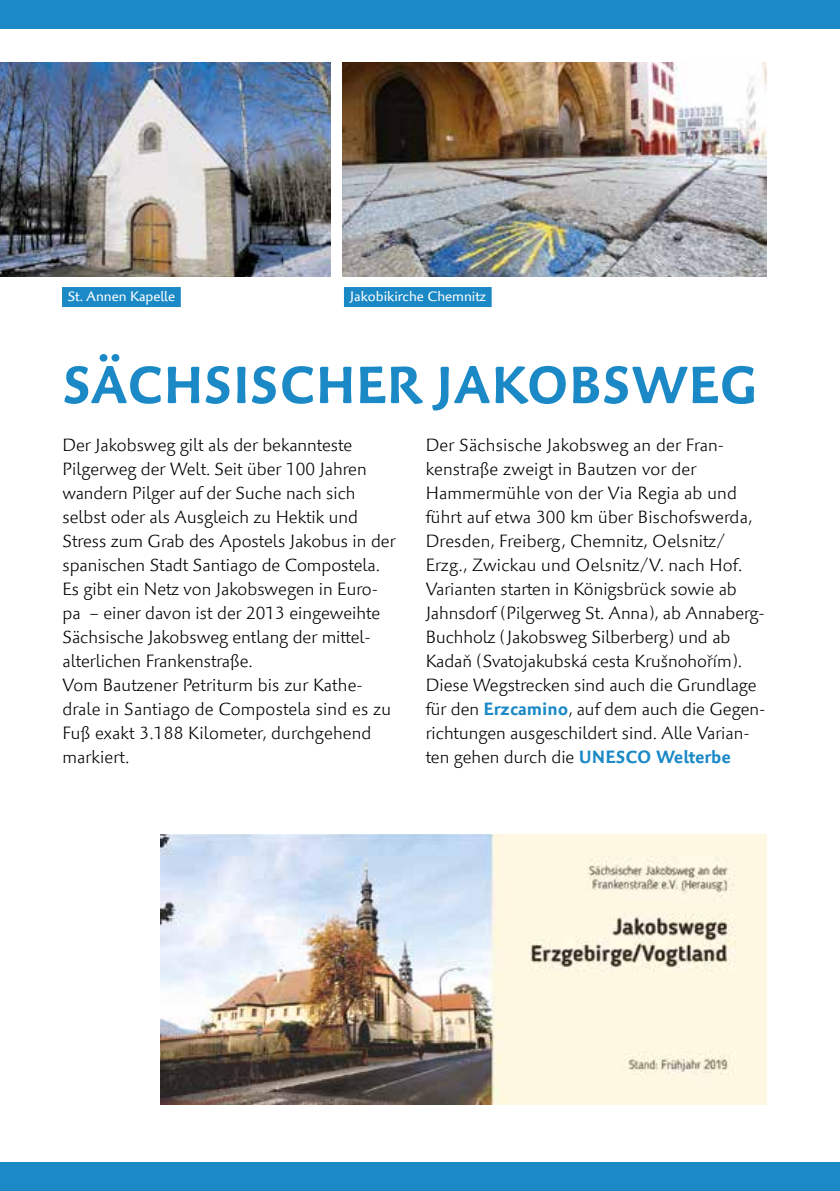
<style>
.page{position:relative;width:840px;height:1191px;background:#fff}
.page>*{position:absolute;margin:0;border:0;box-sizing:border-box;transform-origin:0 0}
.t1{font:700 53.6px "Palatino Sans Com";color:#1b89c6}
.t2{font:300 18px/24px "Palatino Sans Com";color:#000}
.t3{font:14px "Palatino Sans Com";color:#fff}
.s1{font-weight:700;color:#1b89c6}
</style>
<div class="page">
<img style="left:342px;top:62px;width:423px;height:214px">
<div style="left:0;top:0;width:839px;height:28px;background:#1b89c6"></div>
<div style="left:0;top:1162px;width:839px;height:29px;background:#1b89c6"></div>
<img style="left:0;top:62px;width:330px;height:214px">
<img style="left:160px;top:834px;width:605px;height:271px">
<div style="left:344px;top:287px;width:147px;height:20px;background:#1b89c6"></div>
<div style="left:62px;top:287px;width:119px;height:20px;background:#1b89c6"></div>
<p class="t3" style="left:68px;top:288px;width:109px">St. Annen Kapelle</p>
<p class="t3" style="left:349px;top:288px;width:138px">Jakobikirche Chemnitz</p>
<h1 class="t1" style="left:62px;top:351px;width:696px">SÄCHSISCHER JAKOBSWEG</h1>
<p class="t2" style="left:425px;top:432px;width:341px">Der Sächsische Jakobsweg an der Fran&shy;kenstraße zweigt in Bautzen vor der Hammermühle von der Via Regia ab und führt auf etwa 300 km über Bischofswerda, Dresden, Freiberg, Chemnitz, Oelsnitz/ Erzg., Zwickau und Oelsnitz/V. nach Hof.<br>Varianten starten in Königsbrück sowie ab Jahnsdorf (Pilgerweg St. Anna), ab Annaberg-Buchholz (Jakobsweg Silberberg) und ab Kadaň (Svatojakubská cesta Krušnohořím).<br>Diese Wegstrecken sind auch die Grundlage für den <span class="s1">Erzcamino</span>, auf dem auch die Gegen&shy;richtungen ausgeschildert sind. Alle Varian&shy;ten gehen durch die <span class="s1">UNESCO Welterbe</span></p>
<p class="t2" style="left:62px;top:432px;width:334px">Der Jakobsweg gilt als der bekannteste Pilger weg der Welt. Seit über 100 Jahren wandern Pilger auf der Suche nach sich selbst oder als Ausgleich zu Hektik und Stress zum Grab des Apostels Jakobus in der spanischen Stadt Santiago de Compostela.<br>Es gibt ein Netz von Jakobswegen in Euro&shy;pa – einer davon ist der 2013 eingeweihte Sächsische Jakobsweg entlang der mittel&shy;alterlichen Frankenstraße.<br>Vom Bautzener Petriturm bis zur Kathe&shy;drale in Santiago de Compostela sind es zu Fuß exakt 3.188 Kilometer, durchgehend markiert.</p>
</div>
